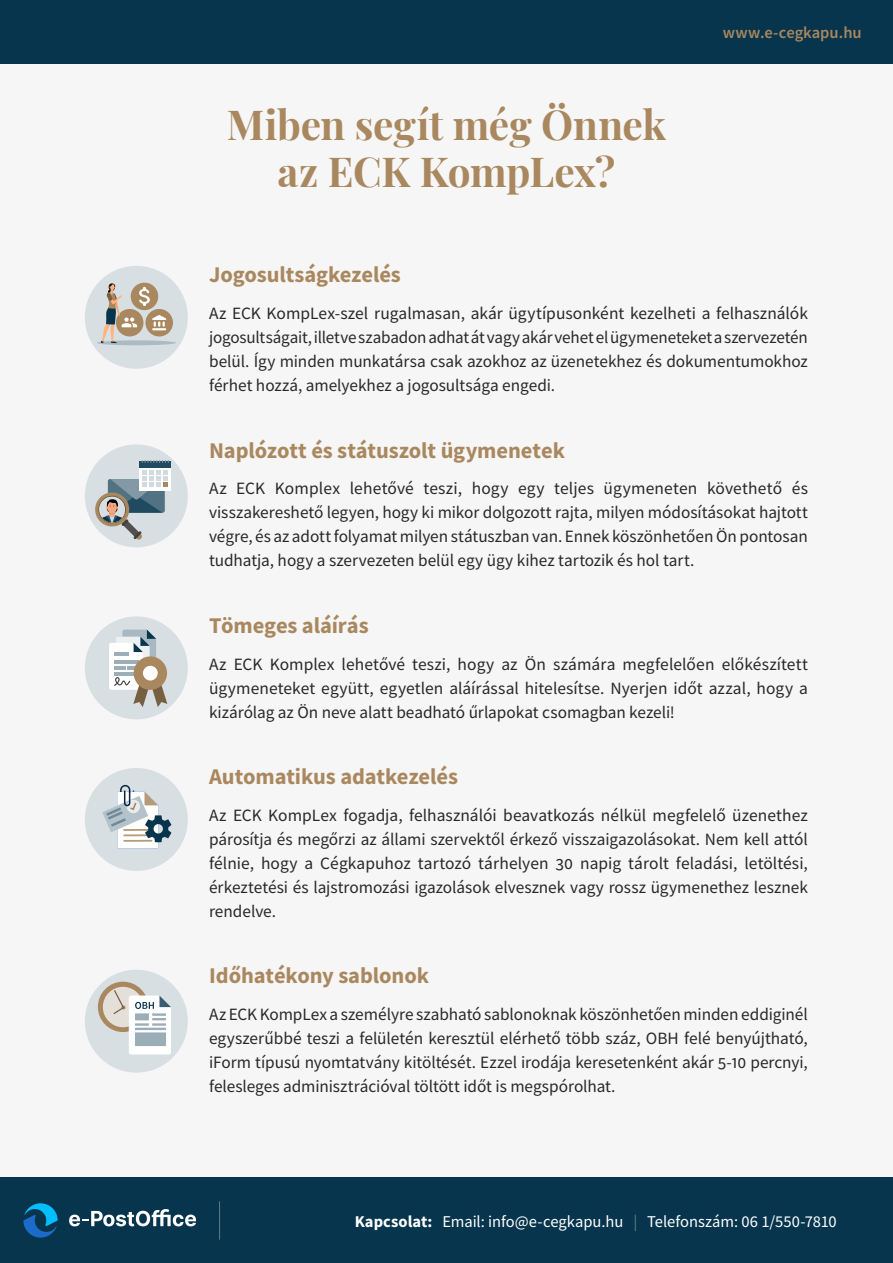
<style>
.page{position:relative;width:893px;height:1263px;background:#fff}
.page>*{position:absolute;margin:0;border:0;box-sizing:border-box;transform-origin:0 0}
.t1{font:700 40.5px/46.5px "Playfair Display";letter-spacing:-.01em;color:#aa885f;text-align:center}
.t2{font:700 22.5px "Source Sans Pro";letter-spacing:-.005em;color:#aa885f}
.t3{font:17.25px/24px "Source Sans Pro";letter-spacing:-.005em;color:#282827;text-align:justify}
.t4{font:16.5px "Source Sans Pro";letter-spacing:-.005em;color:#fff}
.t5{font:600 16.5px "Source Sans Pro";color:#aa885f}
.s1{font-weight:700}
.s2{color:#687c86}
</style>
<div class="page">
<div style="left:0;top:64px;width:893px;height:1199px;background:#f6f6f6"></div>
<div style="left:0;top:0;width:893px;height:64px;background:#06354d"></div>
<div style="left:0;top:1178px;width:893px;height:85px;background:#06354d"></div>
<hr style="left:219px;top:1201px;width:1px;height:38px;background:#687c86">
<svg style="left:23px;top:1203px;width:35px;height:34px"></svg>
<svg style="left:69px;top:1209px;width:127px;height:17px"></svg>
<div style="left:85px;top:266px;width:103px;height:103px;background:#d7dfe3;border-radius:50%"></div>
<div style="left:97px;top:340px;width:79px;height:5px;background:#abbbc3;border-radius:50%"></div>
<div style="left:145px;top:309px;width:28px;height:27px;background:#aa885f;border-radius:50%"></div>
<svg style="left:101px;top:283px;width:65px;height:60px"></svg>
<div style="left:85px;top:444px;width:103px;height:103px;background:#d7dfe3;border-radius:50%"></div>
<svg style="left:139px;top:467px;width:32px;height:24px"></svg>
<div style="left:139px;top:461px;width:32px;height:6px;background:#204a5f"></div>
<svg style="left:142px;top:460px;width:27px;height:3px"></svg>
<svg style="left:95px;top:470px;width:73px;height:70px"></svg>
<div style="left:85px;top:616px;width:103px;height:103px;background:#d7dfe3;border-radius:50%"></div>
<svg style="left:109px;top:630px;width:58px;height:77px"></svg>
<div style="left:85px;top:768px;width:103px;height:103px;background:#d7dfe3;border-radius:50%"></div>
<svg style="left:102px;top:785px;width:69px;height:63px"></svg>
<div style="left:85px;top:970px;width:103px;height:103px;background:#d7dfe3;border-radius:50%"></div>
<div style="left:98px;top:982px;width:50px;height:50px;background:#aa885f;border-radius:50%"></div>
<div style="left:103px;top:987px;width:40px;height:40px;background:#e4dfd9;border-radius:50%"></div>
<svg style="left:113px;top:990px;width:58px;height:64px"></svg>
<h1 class="t1" style="left:227px;top:98px;width:441px">Miben segít még Önnek az ECK KompLex?</h1>
<p class="t5" style="left:723px;top:22px;width:140px">www.e-cegkapu.hu</p>
<h2 class="t2" style="left:209px;top:260px;width:193px">Jogosultságkezelés</h2>
<p class="t3" style="left:209px;top:301px;width:600px">Az ECK KompLex-szel rugalmasan, akár ügytípusonként kezelheti a felhasználók jogosultságait, illetve szabadon adhat át vagy akár vehet el ügymeneteket a szervezetén belül. Így minden munkatársa csak azokhoz az üzenetekhez és dokumentumokhoz férhet hozzá, amelyekhez a jogosultsága engedi.</p>
<h2 class="t2" style="left:209px;top:435px;width:357px">Naplózott és státuszolt ügymenetek</h2>
<p class="t3" style="left:209px;top:476px;width:600px">Az ECK Komplex lehetővé teszi, hogy egy teljes ügymeneten követhető és visszakereshető legyen, hogy ki mikor dolgozott rajta, milyen módosításokat hajtott végre, és az adott folyamat milyen státuszban van. Ennek köszönhetően Ön pontosan tudhatja, hogy a szervezeten belül egy ügy kihez tartozik és hol tart.</p>
<h2 class="t2" style="left:209px;top:610px;width:161px">Tömeges aláírás</h2>
<p class="t3" style="left:209px;top:652px;width:600px">Az ECK Komplex lehetővé teszi, hogy az Ön számára megfelelően előkészített ügymeneteket együtt, egyetlen aláírással hitelesítse. Nyerjen időt azzal, hogy a kizárólag az Ön neve alatt beadható űrlapokat csomagban kezeli!</p>
<h2 class="t2" style="left:209px;top:761px;width:250px">Automatikus adatkezelés</h2>
<p class="t3" style="left:209px;top:803px;width:600px">Az ECK KompLex fogadja, felhasználói beavatkozás nélkül megfelelő üzenethez párosítja és megőrzi az állami szervektől érkező visszaigazolásokat. Nem kell attól félnie, hogy a Cégkapuhoz tartozó tárhelyen 30 napig tárolt feladási, letöltési, érkeztetési és lajstromozási igazolások elvesznek vagy rossz ügymenethez lesznek rendelve.</p>
<h2 class="t2" style="left:209px;top:961px;width:222px">Időhatékony sablonok</h2>
<p class="t3" style="left:209px;top:1002px;width:600px">Az ECK KompLex a személyre szabható sablonoknak köszönhetően minden eddiginél egyszerűbbé teszi a felületén keresztül elérhető több száz, OBH felé benyújtható, iForm típusú nyomtatvány kitöltését. Ezzel irodája keresetenként akár 5-10 percnyi, felesleges adminisztrációval töltött időt is megspórolhat.</p>
<p class="t4" style="left:355px;top:1211px;width:484px"><span class="s1">Kapcsolat:</span> Email: info@e-cegkapu.hu <span class="s2">|</span> Telefonszám: 06 1/550-7810</p>
</div>
